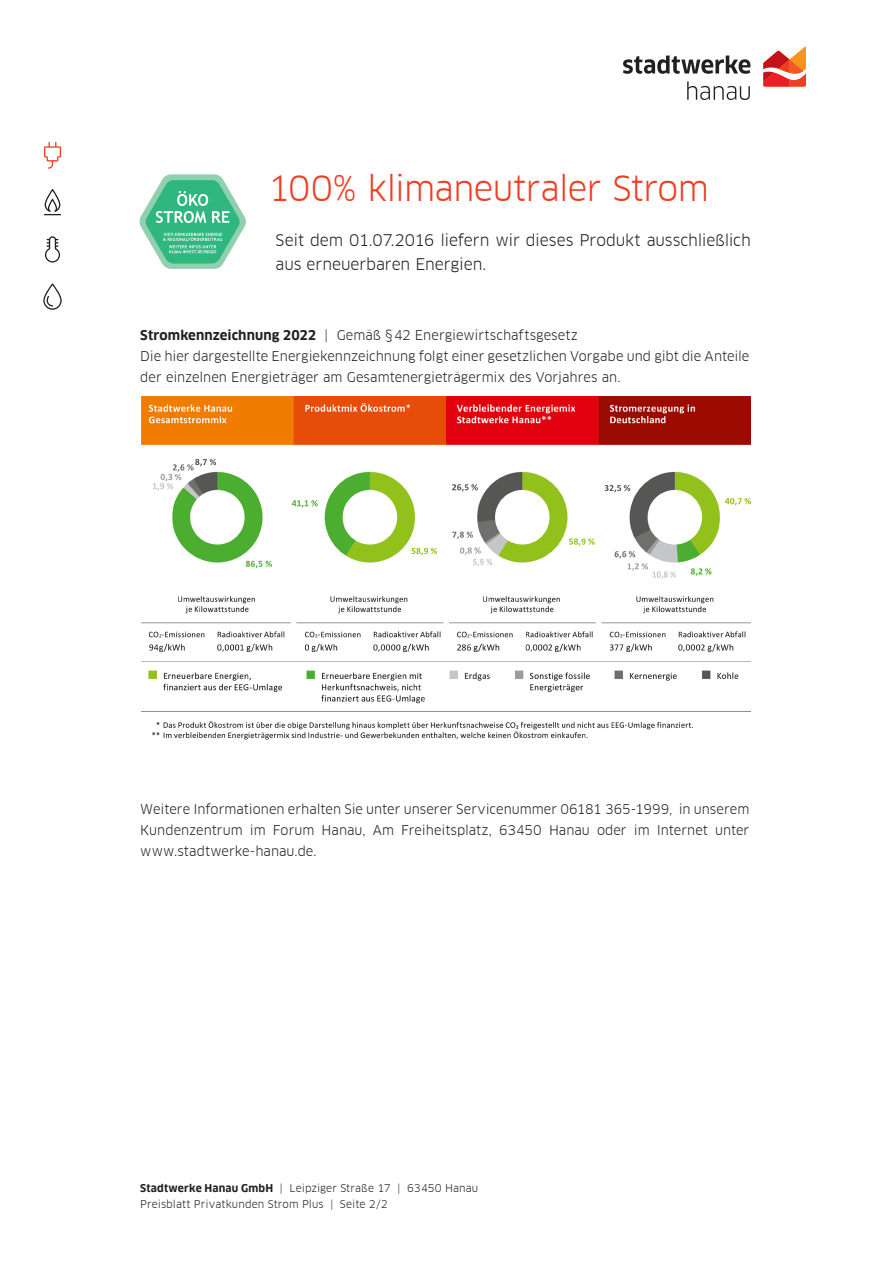
<style>
.page{position:relative;width:893px;height:1263px;background:#fff}
.page>*{position:absolute;margin:0;border:0;box-sizing:border-box;transform-origin:0 0}
.t1{font:34.2px "Clan Offc";letter-spacing:-.02em;color:#ef3e22}
.t2{font:15.75px/23.7px "Clan Offc";letter-spacing:-.01em;color:#231f20}
.t3{font:13.2px/21px "Clan Offc";color:#231f20}
.t4{font:10.5px "Clan Offc";letter-spacing:.01em;color:#231f20}
.s1{font-weight:700}
</style>
<div class="page">
<svg style="left:623px;top:55px;width:127px;height:45px"></svg>
<svg style="left:763px;top:47px;width:43px;height:40px"></svg>
<svg style="left:43px;top:283px;width:19px;height:27px"></svg>
<svg style="left:45px;top:236px;width:15px;height:27px"></svg>
<svg style="left:44px;top:189px;width:17px;height:26px"></svg>
<svg style="left:44px;top:142px;width:17px;height:27px"></svg>
<svg style="left:139px;top:174px;width:107px;height:95px"></svg>
<img style="left:142px;top:396px;width:609px;height:344px">
<p class="t1" style="left:268px;top:170px;width:443px">100% klimaneutraler Strom</p>
<p class="t2" style="left:276px;top:229px;width:477px">Seit dem 01.07.2016 liefern wir dieses Produkt ausschließlich aus erneuerbaren Energien.</p>
<p class="t3" style="left:140px;top:325px;width:439px"><span class="s1">Stromkennzeichnung 2022</span> | Gemäß §42 Energiewirtschaftsgesetz</p>
<p class="t3" style="left:140px;top:346px;width:610px">Die hier dargestellte Energiekennzeichnung folgt einer gesetzlichen Vorgabe und gibt die Anteile der einzelnen Energieträger am Gesamtenergieträgermix des Vorjahres an.</p>
<p class="t3" style="left:140px;top:798px;width:611px;text-align:justify">Weitere Informationen erhalten Sie unter unserer Servicenummer 06181 365-1999, in unserem Kundenzentrum im Forum Hanau, Am Freiheitsplatz, 63450 Hanau oder im Internet unter www.stadtwerke-hanau.de.</p>
<p class="t4" style="left:140px;top:1182px;width:339px"><span class="s1">Stadtwerke Hanau GmbH</span> | Leipziger Straße 17 | 63450 Hanau</p>
<p class="t4" style="left:140px;top:1198px;width:249px">Preisblatt Privatkunden Strom Plus | Seite 2/2</p>
</div>
